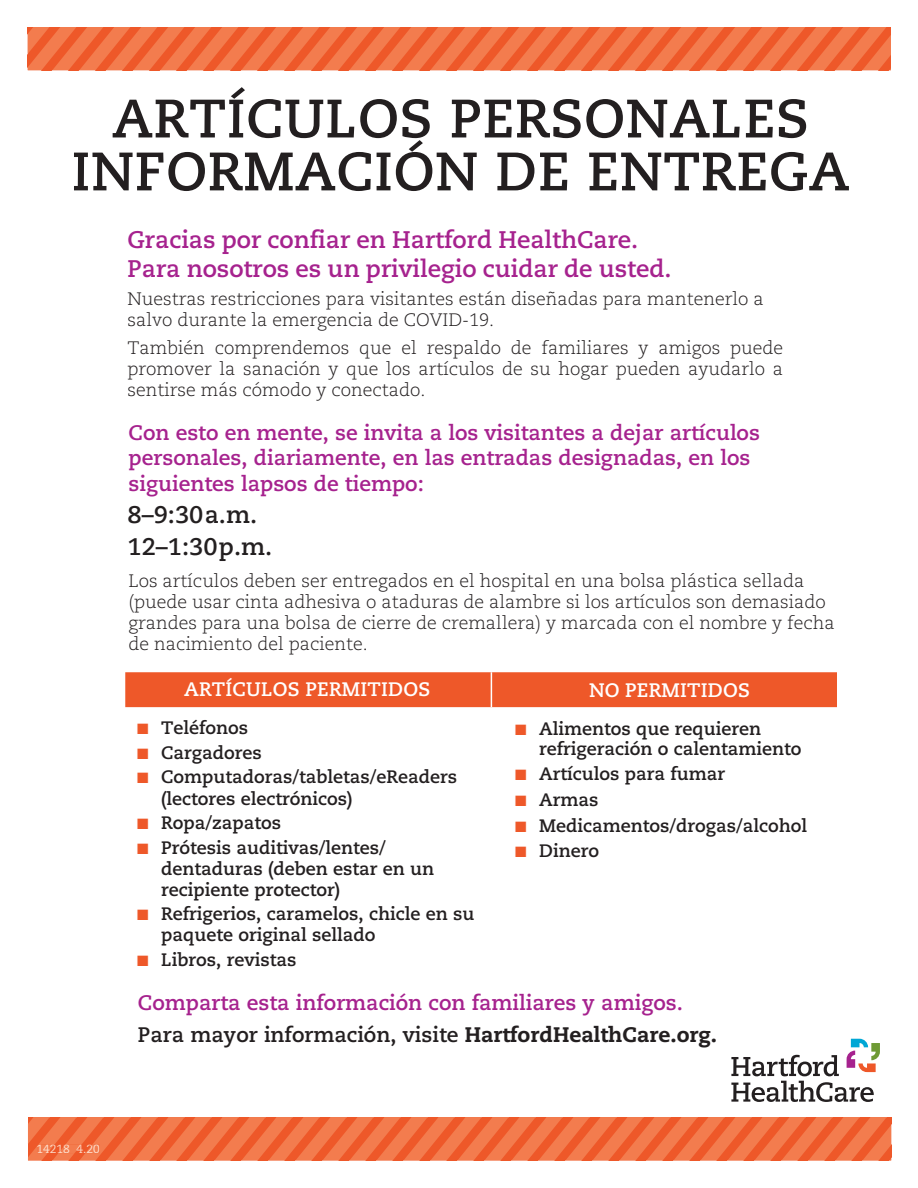
<style>
.page{position:relative;width:918px;height:1188px;background:#fff}
.page>*{position:absolute;margin:0;border:0;box-sizing:border-box;transform-origin:0 0}
.t1{font:700 54px/52.9px "Caecilia LT Pro 75";letter-spacing:.01em;color:#231f20;text-align:center}
.t2{font:700 24px/28.5px "Caecilia LT Pro 75";color:#a6228e}
.t3{font:700 24px/32.2px "Caecilia LT Pro 75";color:#231f20}
.t4{font:700 21px/25.5px "Caecilia LT Pro 75";color:#a6228e}
.t5{font:700 19.5px "Caecilia LT Pro 75";letter-spacing:.01em;color:#fff}
.t6{font:300 18px/21px "Caecilia LT Pro 45";color:#231f20}
.t7{font:700 18px/24.5px "Caecilia LT Pro 75";color:#231f20}
.t8{font:12px "Caecilia LT Std";color:#fee1d0}
.s1{color:#231f20}
.s2{font-family:"Caecilia LT Std";font-weight:800;color:#231f20}
</style>
<div class="page">
<svg style="left:27px;top:27px;width:864px;height:44px;background:#f16f41"></svg>
<svg style="left:28px;top:1039px;width:864px;height:122px"></svg>
<div style="left:125px;top:672px;width:712px;height:35px;background:#ee5829"></div>
<hr style="left:491px;top:672px;width:1px;height:35px;background:#fff">
<h1 class="t1" style="left:71px;top:96px;width:780px">ARTÍCULOS PERSONALES<br>INFORMACIÓN DE ENTREGA</h1>
<h2 class="t2" style="left:128px;top:227px;width:546px">Gracias por confiar en Hartford HealthCare.<br>Para nosotros es un privilegio cuidar de usted.</h2>
<p class="t6" style="left:128px;top:290px;width:638px">Nuestras restricciones para visitantes están diseñadas para mantenerlo a salvo durante la emergencia de COVID-19.</p>
<p class="t6" style="left:128px;top:339px;width:657px;text-align:justify">También comprendemos que el respaldo de familiares y amigos puede promover la sanación y que los artículos de su hogar pueden ayudarlo a sentirse más cómodo y conectado.</p>
<p class="t4" style="left:129px;top:422px;width:633px">Con esto en mente, se invita a los visitantes a dejar artículos personales, diariamente, en las entradas designadas, en los siguientes lapsos de tiempo:</p>
<h2 class="t3" style="left:128px;top:501px;width:146px">8–9:30a.m.<br>12–1:30p.m.</h2>
<p class="t6" style="left:129px;top:572px;width:708px">Los artículos deben ser entregados en el hospital en una bolsa plástica sellada (puede usar cinta adhesiva o ataduras de alambre si los artículos son demasiado grandes para una bolsa de cierre de cremallera) y marcada con el nombre y fecha de nacimiento del paciente.</p>
<p class="t5" style="left:184px;top:681px;width:248px">ARTÍCULOS PERMITIDOS</p>
<p class="t5" style="left:589px;top:682px;width:163px">NO PERMITIDOS</p>
<p class="t7" style="left:161px;top:717px;width:298px">Teléfonos<br>Cargadores<br>Computadoras/tabletas/eReaders</p>
<p class="t7" style="left:161px;top:788px;width:226px">(lectores electrónicos)<br>Ropa/zapatos<br>Prótesis auditivas/lentes/</p>
<p class="t7" style="left:161px;top:859px;width:275px;line-height:21.1px">dentaduras (deben estar en un recipiente protector)</p>
<p class="t7" style="left:161px;top:905px;width:315px;line-height:20.2px">Refrigerios, caramelos, chicle en su paquete original sellado</p>
<p class="t7" style="left:161px;top:949px;width:137px">Libros, revistas</p>
<p class="t7" style="left:539px;top:720px;width:264px;line-height:20.2px">Alimentos que requieren refrigeración o calentamiento</p>
<p class="t7" style="left:539px;top:763px;width:270px;line-height:25.7px">Artículos para fumar<br>Armas<br>Medicamentos/drogas/alcohol<br>Dinero</p>
<p class="t8" style="left:36px;top:1142px;width:65px">14218 4.20</p>
<p class="t4" style="left:138px;top:988px;width:581px;line-height:32.2px">Comparta esta información con familiares y amigos.<br><span class="s1">Para mayor información, visite</span> <span class="s2">HartfordHealthCare.org.</span></p>
</div>
